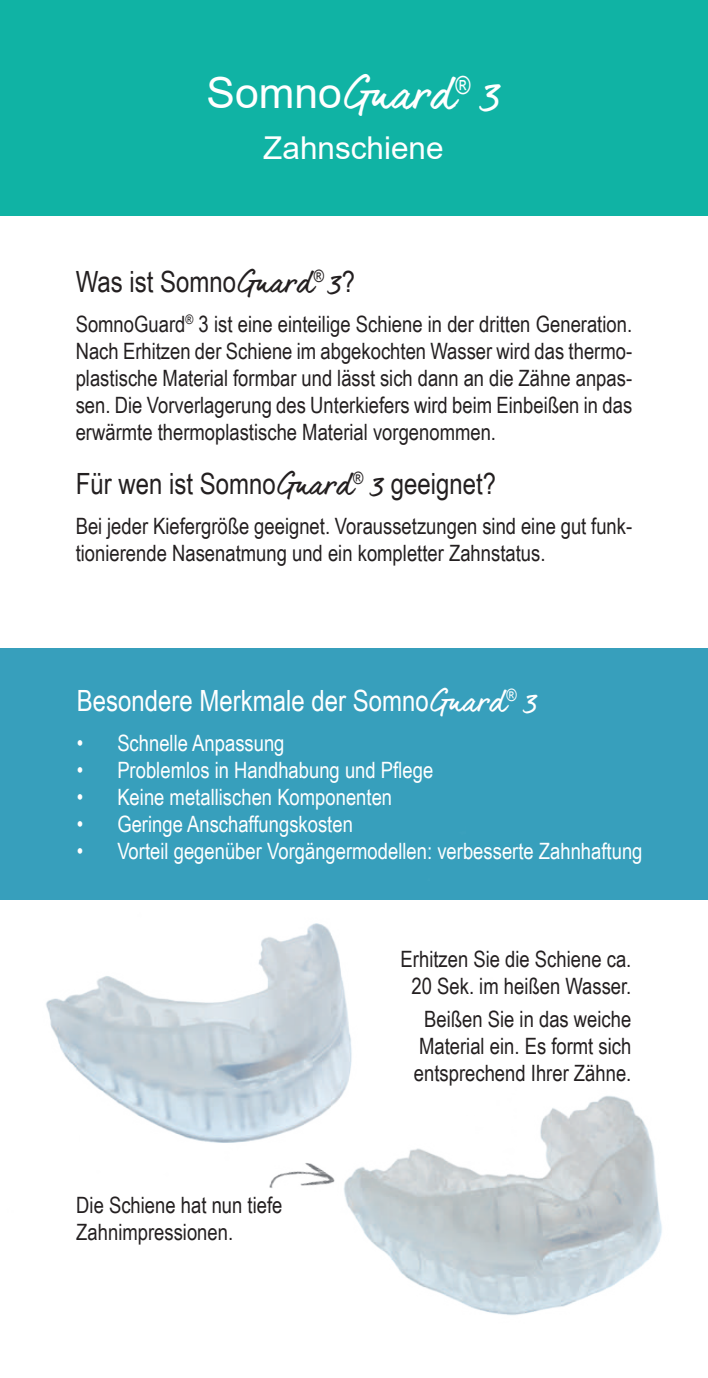
<style>
.page{position:relative;width:708px;height:1378px;background:#fff}
.page>*{position:absolute;margin:0;border:0;box-sizing:border-box;transform-origin:0 0}
.t1{font:42.75px "dear Joe 6";color:#fff}
.t2{font:31.5px "Arial";color:#fff}
.t3{font:29.25px "Arial Narrow";color:#231f20}
.t4{font:29.25px "Arial Narrow";color:#fff}
.t5{font:22.5px/27px "Arial Narrow";color:#231f20}
.t6{font:22.5px "Arial Narrow";color:#fff}
.s1{font-family:"Arial"}
.s2{font-family:"dear Joe 6"}
</style>
<div class="page">
<div style="left:0;top:647px;width:708px;height:252px;background:#379fbc"></div>
<div style="left:0;top:0;width:708px;height:216px;background:#10b3a4"></div>
<img style="left:352px;top:1096px;width:310px;height:219px">
<img style="left:0;top:899px;width:517px;height:313px">
<img style="left:260px;top:1158px;width:82px;height:37px">
<h1 class="t1" style="left:207px;top:68px;width:295px"><span class="s1">Somno</span>Guard<sup>®</sup> 3</h1>
<h2 class="t2" style="left:263px;top:126px;width:182px">Zahnschiene</h2>
<h3 class="t3" style="left:76px;top:260px;width:281px">Was ist Somno<span class="s2">Guard</span><sup>®</sup> <span class="s2">3</span>?</h3>
<p class="t5" style="left:76px;top:309px;width:558px;text-align:justify">SomnoGuard<sup>®</sup> 3 ist eine einteilige Schiene in der dritten Generation.<br>Nach Erhitzen der Schiene im abgekochten Wasser wird das thermo&shy;plastische Material formbar und lässt sich dann an die Zähne anpas&shy;sen. Die Vorverlagerung des Unterkiefers wird beim Einbeißen in das erwärmte thermoplastische Material vorgenommen.</p>
<h3 class="t3" style="left:76px;top:462px;width:422px">Für wen ist Somno<span class="s2">Guard</span><sup>®</sup> <span class="s2">3</span> geeignet?</h3>
<p class="t5" style="left:76px;top:511px;width:558px">Bei jeder Kiefergröße geeignet. Voraussetzungen sind eine gut funk&shy;tionierende Nasenatmung und ein kompletter Zahnstatus.</p>
<h3 class="t4" style="left:77px;top:679px;width:462px">Besondere Merkmale der Somno<span class="s2">Guard</span><sup>®</sup> <span class="s2">3</span></h3>
<p class="t6" style="left:77px;top:726px;width:209px">• Schnelle Anpassung</p>
<p class="t6" style="left:77px;top:753px;width:358px">• Problemlos in Handhabung und Pflege</p>
<p class="t6" style="left:77px;top:780px;width:317px">• Keine metallischen Komponenten</p>
<p class="t6" style="left:77px;top:807px;width:278px">• Geringe Anschaffungskosten</p>
<p class="t6" style="left:77px;top:834px;width:567px">• Vorteil gegenüber Vorgängermodellen: verbesserte Zahnhaftung</p>
<p class="t5" style="left:76px;top:1190px;width:208px">Die Schiene hat nun tiefe<br>Zahnimpressionen.</p>
<p class="t5" style="left:401px;top:944px;width:232px;text-align:center">Erhitzen Sie die Schiene ca.<br>20 Sek. im heißen Wasser.</p>
<p class="t5" style="left:414px;top:1005px;width:219px;text-align:center">Beißen Sie in das weiche<br>Material ein. Es formt sich entsprechend Ihrer Zähne.</p>
</div>
